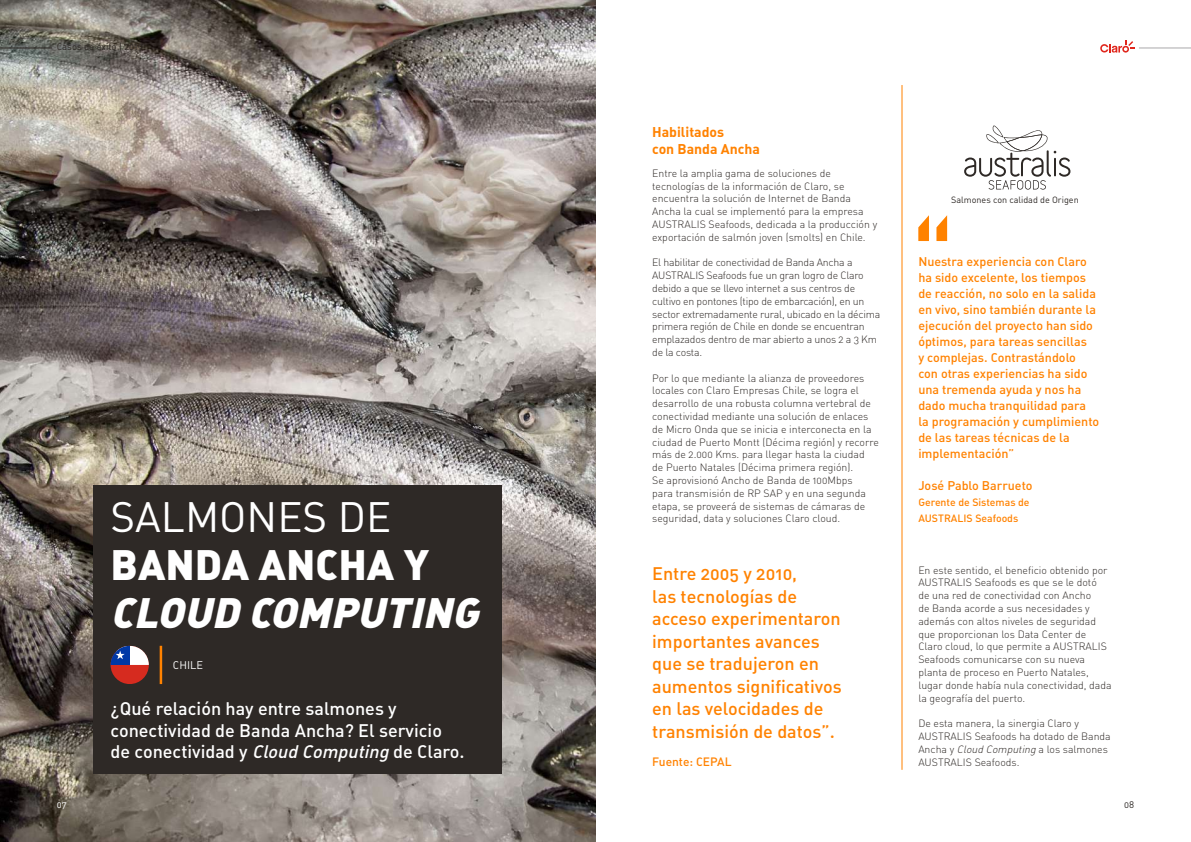
<style>
.page{position:relative;width:1191px;height:842px;background:#fff}
.page>*{position:absolute;margin:0;border:0;box-sizing:border-box;transform-origin:0 0}
.t1{font:italic 42px "DIN Black Alternate";color:#fff}
.t2{font:42px "DIN Black Alternate";color:#fff}
.t3{font:42px "DIN Regular Alternate";color:#fff}
.t4{font:18px/22.5px "DIN Medium Alternate";color:#ff8200}
.t5{font:18px/21.6px "DIN Medium Alternate";color:#fff}
.t6{font:14px/16.8px "DIN Bold Alternate";color:#ff8200}
.t7{font:12.5px/16px "DIN Medium Alternate";color:#ff8200}
.t8{font:12px "DIN Medium Alternate";color:#ff8200}
.t9{font:11px "DIN Regular Alternate";color:#fff}
.t10{font:10.5px/12.8px "DIN Light Alternate";color:#2e2926}
.t11{font:10.5px/12.8px "DIN Light Alternate";letter-spacing:-.02em;color:#2e2926}
.t12{font:10.5px/16px "DIN Medium Alternate";color:#ff8200}
.t13{font:9.5px "DIN Regular Alternate";color:#2e2926}
.t14{font:9.5px "DIN Regular Alternate";color:#fff}
.t15{font:9px "DIN Regular Alternate";color:#2e2926}
.s1{font-style:italic}
</style>
<div class="page">
<img style="left:0;top:0;width:595px;height:842px">
<div style="left:94px;top:485px;width:408px;height:289px;background:#2e2926"></div>
<hr style="left:1139px;top:48px;width:52px;height:1px;background:#a9a8aa">
<hr style="left:901px;top:85px;width:1px;height:685px;background:#ff8200">
<svg style="left:964px;top:126px;width:106px;height:64px"></svg>
<svg style="left:918px;top:215px;width:29px;height:26px"></svg>
<hr style="left:0;top:48px;width:52px;height:1px;background:#2e2926">
<hr style="left:160px;top:646px;width:2px;height:38px;background:#ff8200">
<div style="left:111px;top:646px;width:38px;height:38px;background:#d62b1f;border-radius:19px"></div>
<svg style="left:111px;top:646px;width:38px;height:19px"></svg>
<svg style="left:1100px;top:40px;width:34px;height:13px"></svg>
<p class="t13" style="left:57px;top:41px;width:88px">Casos de éxito | 2019</p>
<h1 class="t3" style="left:111px;top:490px;width:282px">SALMONES DE</h1>
<h1 class="t2" style="left:111px;top:536px;width:320px">BANDA ANCHA Y</h1>
<h1 class="t1" style="left:111px;top:584px;width:380px">CLOUD COMPUTING</h1>
<p class="t9" style="left:173px;top:658px;width:32px">CHILE</p>
<h2 class="t5" style="left:111px;top:697px;width:355px">¿Qué relación hay entre salmones y conectividad de Banda Ancha? El servicio de conectividad y <span class="s1">Cloud Computing</span> de Claro.</h2>
<h3 class="t6" style="left:652px;top:123px;width:109px">Habilitados<br>con Banda Ancha</h3>
<p class="t10" style="left:652px;top:167px;width:226px">Entre la amplia gama de soluciones de tecnologías de la información de Claro, se encuentra la solución de Internet de Banda Ancha la cual se implementó para la empresa AUSTRALIS Seafoods, dedicada a la producción y exportación de salmón joven (smolts) en Chile.</p>
<p class="t11" style="left:652px;top:256px;width:230px">El habilitar de conectividad de Banda Ancha a AUSTRALIS Seafoods fue un gran logro de Claro debido a que se llevo internet a sus centros de cultivo en pontones (tipo de embarcación), en un sector extremadamente rural, ubicado en la décima primera región de Chile en donde se encuentran emplazados dentro de mar abierto a unos 2 a 3 Km de la costa.</p>
<p class="t10" style="left:652px;top:371px;width:228px">Por lo que mediante la alianza de proveedores locales con Claro Empresas Chile, se logra el desarrollo de una robusta columna vertebral de conectividad mediante una solución de enlaces de Micro Onda que se inicia e interconecta en la ciudad de Puerto Montt (Décima región) y recorre más de 2.000 Kms. para llegar hasta la ciudad<br>de Puerto Natales (Décima primera región).<br>Se aprovisionó Ancho de Banda de 100Mbps<br>para transmisión de RP SAP y en una segunda etapa, se proveerá de sistemas de cámaras de seguridad, data y soluciones Claro cloud.</p>
<h2 class="t4" style="left:652px;top:562px;width:191px">Entre 2005 y 2010,<br>las tecnologías de acceso experimentaron importantes avances que se tradujeron en aumentos significativos en las velocidades de transmisión de datos”.</h2>
<p class="t8" style="left:652px;top:754px;width:81px">Fuente: CEPAL</p>
<p class="t15" style="left:951px;top:194px;width:129px">Salmones con calidad de Origen</p>
<p class="t7" style="left:918px;top:253px;width:182px">Nuestra experiencia con Claro ha sido excelente, los tiempos de reacción, no solo en la salida en vivo, sino también durante la ejecución del proyecto han sido óptimos, para tareas sencillas<br>y complejas. Contrastándolo<br>con otras experiencias ha sido una tremenda ayuda y nos ha dado mucha tranquilidad para la programación y cumplimiento de las tareas técnicas de la implementación”</p>
<p class="t7" style="left:918px;top:477px;width:116px">José Pablo Barrueto</p>
<p class="t12" style="left:918px;top:494px;width:113px">Gerente de Sistemas de<br>AUSTRALIS Seafoods</p>
<p class="t10" style="left:918px;top:563px;width:195px">En este sentido, el beneficio obtenido por AUSTRALIS Seafoods es que se le dotó<br>de una red de conectividad con Ancho<br>de Banda acorde a sus necesidades y además con altos niveles de seguridad que proporcionan los Data Center de Claro cloud, lo que permite a AUSTRALIS Seafoods comunicarse con su nueva planta de proceso en Puerto Natales, lugar donde había nula conectividad, dada la geografía del puerto.</p>
<p class="t10" style="left:918px;top:717px;width:194px">De esta manera, la sinergia Claro y<br>AUSTRALIS Seafoods ha dotado de Banda<br>Ancha y <span class="s1">Cloud Computing</span> a los salmones<br>AUSTRALIS Seafoods.</p>
<p class="t14" style="left:57px;top:799px;width:11px">07</p>
<p class="t13" style="left:1124px;top:799px;width:12px">08</p>
</div>
